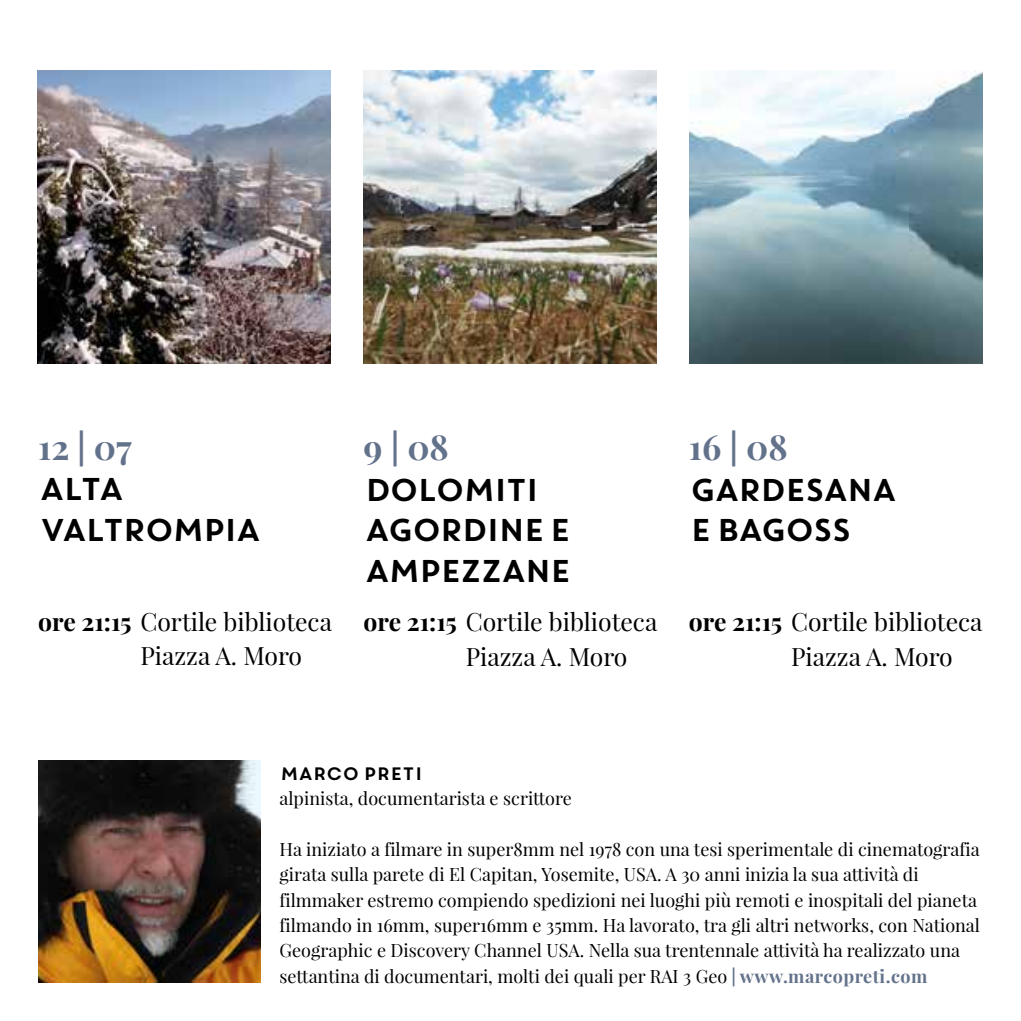
<style>
.page{position:relative;width:1021px;height:1021px;background:#fff}
.page>*{position:absolute;margin:0;border:0;box-sizing:border-box;transform-origin:0 0}
.t1{font:700 34.43px "Playfair Display";color:#63728b}
.t2{font:31.5px/40.5px "Core Circus";letter-spacing:-.15em;color:#000}
.t3{font:24.75px/34.4px "Playfair Display";color:#000}
.t4{font:18px/25.4px "Playfair Display";color:#000}
.t5{font:18px "Core Circus";letter-spacing:-.1em;color:#000}
.s1{font-weight:700}
.s2{font-weight:700;color:#63728b}
</style>
<div class="page">
<img style="left:37px;top:70px;width:294px;height:294px">
<img style="left:363px;top:70px;width:293px;height:294px">
<img style="left:689px;top:70px;width:293px;height:294px">
<img style="left:38px;top:760px;width:223px;height:222px">
<h1 class="t1" style="left:38px;top:425px;width:95px">12 | 07</h1>
<h2 class="t2" style="left:38px;top:467px;width:226px">ALTA<br>VALTROMPIA</h2>
<h3 class="t3" style="left:140px;top:604px;width:193px;text-indent:-102px"><span class="s1">ore 21:15</span> Cortile biblioteca<br>Piazza A. Moro</h3>
<h1 class="t1" style="left:363px;top:425px;width:87px">9 | 08</h1>
<h2 class="t2" style="left:363px;top:468px;width:211px">DOLOMITI<br>AGORDINE E<br>AMPEZZANE</h2>
<h3 class="t3" style="left:465px;top:604px;width:193px;text-indent:-102px"><span class="s1">ore 21:15</span> Cortile biblioteca<br>Piazza A. Moro</h3>
<h1 class="t1" style="left:689px;top:425px;width:100px">16 | 08</h1>
<h2 class="t2" style="left:689px;top:468px;width:211px">GARDESANA<br>E BAGOSS</h2>
<h3 class="t3" style="left:791px;top:604px;width:193px;text-indent:-102px"><span class="s1">ore 21:15</span> Cortile biblioteca<br>Piazza A. Moro</h3>
<p class="t5" style="left:279px;top:761px;width:145px">MARCO PRETI</p>
<p class="t4" style="left:279px;top:785px;width:294px">alpinista, documentarista e scrittore</p>
<p class="t4" style="left:279px;top:836px;width:702px">Ha iniziato a filmare in super8mm nel 1978 con una tesi sperimentale di cinematografia girata sulla parete di El Capitan, Yosemite, USA. A 30 anni inizia la sua attività di filmmaker estremo compiendo spedizioni nei luoghi più remoti e inospitali del pianeta filmando in 16mm, super16mm e 35mm. Ha lavorato, tra gli altri networks, con National Geographic e Discovery Channel USA. Nella sua trentennale attività ha realizzato una settantina di documentari, molti dei quali per RAI 3 Geo <span class="s2">| www.marcopreti.com</span></p>
</div>
